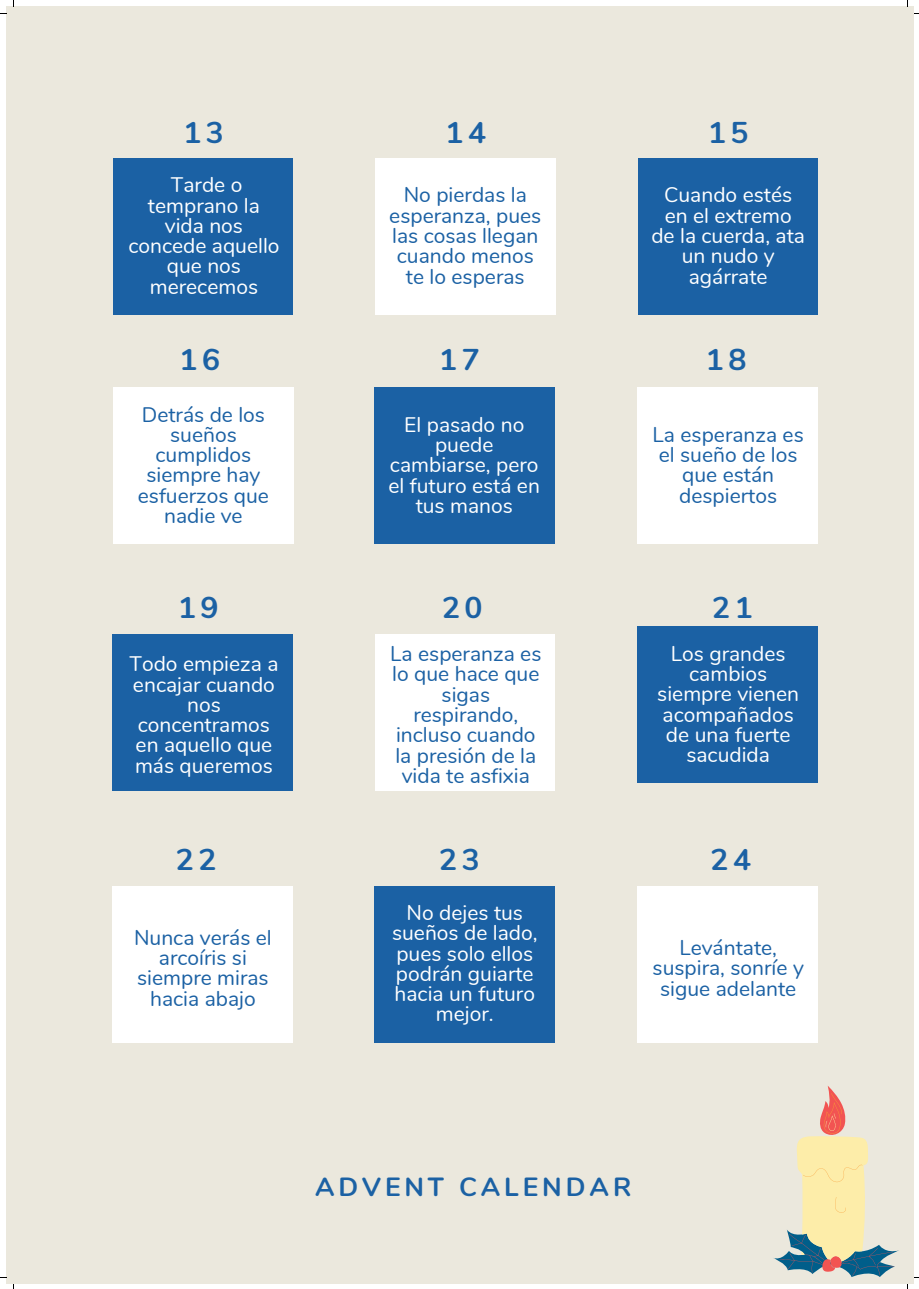
<style>
.page{position:relative;width:919px;height:1289px;background:#fff}
.page>*{position:absolute;margin:0;border:0;box-sizing:border-box;transform-origin:0 0}
.t1{font:700 30px "Nunito";letter-spacing:.15em;color:#1b61a4}
.t2{font:700 26.25px "Nunito";letter-spacing:.15em;color:#1b61a4}
.t3{font:21px/20.2px "Nunito";color:#fff;text-align:center}
.t4{font:21px/20.2px "Nunito";color:#1b61a4;text-align:center}
</style>
<div class="page">
<div style="left:6px;top:6px;width:907px;height:1277px;background:#ebe8dd"></div>
<div style="left:114px;top:158px;width:179px;height:156px;background:#1b61a4"></div>
<div style="left:375px;top:634px;width:179px;height:157px;background:#fff"></div>
<div style="left:638px;top:158px;width:179px;height:156px;background:#1b61a4"></div>
<div style="left:113px;top:634px;width:180px;height:157px;background:#1b61a4"></div>
<div style="left:114px;top:387px;width:180px;height:157px;background:#fff"></div>
<div style="left:113px;top:885px;width:180px;height:157px;background:#fff"></div>
<div style="left:374px;top:387px;width:180px;height:157px;background:#1b61a4"></div>
<div style="left:637px;top:387px;width:180px;height:157px;background:#fff"></div>
<div style="left:637px;top:626px;width:180px;height:157px;background:#1b61a4"></div>
<div style="left:374px;top:885px;width:180px;height:157px;background:#1b61a4"></div>
<div style="left:637px;top:885px;width:180px;height:157px;background:#fff"></div>
<div style="left:375px;top:158px;width:180px;height:156px;background:#fff"></div>
<svg style="left:773px;top:1086px;width:126px;height:190px"></svg>
<h1 class="t1" style="left:183px;top:112px;width:42px">13</h1>
<h1 class="t1" style="left:445px;top:112px;width:42px">14</h1>
<h1 class="t1" style="left:707px;top:112px;width:42px">15</h1>
<p class="t3" style="left:128px;top:175px;width:153px">Tarde o temprano la vida nos concede aquello que nos merecemos</p>
<p class="t4" style="left:389px;top:185px;width:154px">No pierdas la esperanza, pues las cosas llegan cuando menos te lo esperas</p>
<p class="t3" style="left:651px;top:185px;width:155px">Cuando estés en el extremo de la cuerda, ata un nudo y agárrate</p>
<h1 class="t1" style="left:179px;top:340px;width:42px">16</h1>
<h1 class="t1" style="left:439px;top:340px;width:42px">17</h1>
<h1 class="t1" style="left:705px;top:340px;width:42px">18</h1>
<p class="t4" style="left:138px;top:404px;width:133px">Detrás de los sueños cumplidos siempre hay esfuerzos que nadie ve</p>
<p class="t3" style="left:388px;top:414px;width:153px">El pasado no puede cambiarse, pero el futuro está en tus manos</p>
<p class="t4" style="left:652px;top:425px;width:153px">La esperanza es el sueño de los que están despiertos</p>
<h1 class="t1" style="left:178px;top:588px;width:42px">19</h1>
<h1 class="t1" style="left:442px;top:588px;width:42px">20</h1>
<h1 class="t1" style="left:712px;top:588px;width:42px">21</h1>
<p class="t3" style="left:129px;top:654px;width:150px">Todo empieza a encajar cuando nos concentramos en aquello que más queremos</p>
<h1 class="t1" style="left:176px;top:839px;width:42px">22</h1>
<p class="t4" style="left:134px;top:927px;width:139px">Nunca verás el arcoíris si siempre miras hacia abajo</p>
<p class="t4" style="left:390px;top:644px;width:153px">La esperanza es lo que hace que sigas respirando, incluso cuando la presión de la vida te asfixia</p>
<p class="t3" style="left:657px;top:644px;width:143px">Los grandes cambios siempre vienen acompañados de una fuerte sacudida</p>
<h1 class="t1" style="left:439px;top:839px;width:42px">23</h1>
<h1 class="t1" style="left:710px;top:839px;width:42px">24</h1>
<p class="t3" style="left:392px;top:902px;width:147px">No dejes tus sueños de lado, pues solo ellos podrán guiarte hacia un futuro mejor.</p>
<p class="t4" style="left:652px;top:938px;width:153px">Levántate, suspira, sonríe y sigue adelante</p>
<p class="t2" style="left:315px;top:1169px;width:317px">ADVENT CALENDAR</p>
</div>
